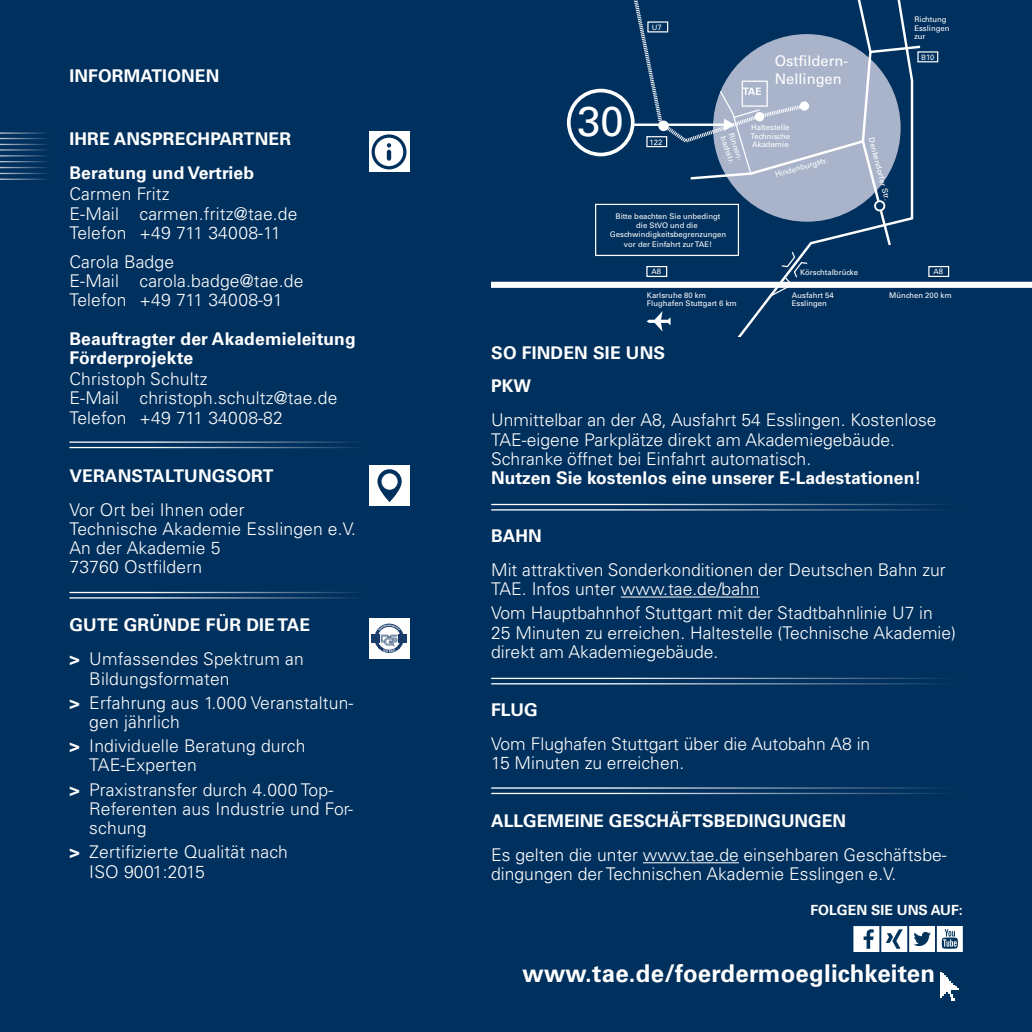
<style>
.page{position:relative;width:1032px;height:1032px;background:#00305d}
.page>*{position:absolute;margin:0;border:0;box-sizing:border-box;transform-origin:0 0}
.t1{font:41.82px "Univers LT Pro 55 Roman";color:#fff}
.t2{font:700 24.5px "Univers LT Pro 65";letter-spacing:.01em;color:#fff}
.t3{font:300 17.5px/19.2px "Univers LT Pro 45";color:#fff}
.t4{font:700 17.5px/34.1px "Univers LT Pro 65";letter-spacing:.01em;color:#fff}
.t5{font:14.7px/17.7px "Univers LT Pro 55 Roman";color:#fff}
.t6{font:700 14px "Univers LT Pro 65";color:#fff}
.t7{font:7.7px/8.6px "Univers LT Pro 55 Roman";color:#fff}
.t8{font:7.35px "Univers LT Pro 55 Roman";color:#fff}
.s1{font-family:"Univers LT Pro 65";font-weight:700}
.s2{font-size:7.7px}
.s3{font-size:7.35px}
</style>
<div class="page">
<div style="left:369px;top:131px;width:40px;height:41px;background:#fff"></div>
<svg style="left:371px;top:134px;width:36px;height:35px"></svg>
<div style="left:369px;top:465px;width:40px;height:41px;background:#fff"></div>
<svg style="left:377px;top:469px;width:25px;height:33px"></svg>
<div style="left:491px;top:282px;width:541px;height:6px;background:#fff"></div>
<div style="left:567px;top:89px;width:67px;height:67px;border:4px solid #fff;border-radius:50%"></div>
<div style="left:917px;top:51px;width:21px;height:11px;border:1px solid #fff"></div>
<div style="left:928px;top:266px;width:21px;height:11px;border:1px solid #fff"></div>
<div style="left:595px;top:204px;width:144px;height:52px;border:1px solid #fff"></div>
<svg style="left:624px;top:0;width:299px;height:298px"></svg>
<svg style="left:647px;top:311px;width:23px;height:21px"></svg>
<hr style="left:0;top:179px;width:51px;height:1px;background:#fff">
<hr style="left:0;top:161px;width:51px;height:1px;background:#fff">
<hr style="left:0;top:173px;width:51px;height:1px;background:#fff">
<hr style="left:0;top:155px;width:51px;height:1px;background:#fff">
<hr style="left:0;top:144px;width:51px;height:1px;background:#fff">
<hr style="left:0;top:167px;width:51px;height:1px;background:#fff">
<hr style="left:0;top:149px;width:51px;height:2px;background:#fff">
<hr style="left:0;top:138px;width:51px;height:1px;background:#fff">
<hr style="left:0;top:132px;width:51px;height:2px;background:#fff">
<div style="left:369px;top:618px;width:40px;height:41px;background:#fff"></div>
<svg style="left:371px;top:624px;width:36px;height:29px"></svg>
<hr style="left:938px;top:967px;width:2px;height:32px;background:#00345d">
<svg style="left:940px;top:972px;width:19px;height:30px"></svg>
<svg style="left:853px;top:926px;width:109px;height:26px;background:#c1cdd7"></svg>
<hr style="left:69px;top:447px;width:300px;height:1px;background:#fff">
<hr style="left:69px;top:441px;width:300px;height:2px;background:#fff">
<hr style="left:69px;top:597px;width:300px;height:1px;background:#fff">
<hr style="left:69px;top:592px;width:300px;height:1px;background:#fff">
<hr style="left:621px;top:596px;width:138px;height:1px;background:#fff">
<hr style="left:643px;top:862px;width:96px;height:1px;background:#fff">
<hr style="left:491px;top:509px;width:471px;height:1px;background:#fff">
<hr style="left:491px;top:504px;width:471px;height:1px;background:#fff">
<hr style="left:491px;top:683px;width:471px;height:1px;background:#fff">
<hr style="left:491px;top:678px;width:471px;height:1px;background:#fff">
<hr style="left:491px;top:793px;width:471px;height:1px;background:#fff">
<hr style="left:491px;top:787px;width:471px;height:2px;background:#fff">
<p class="t4" style="left:69px;top:58px;width:151px">INFORMATIONEN</p>
<p class="t4" style="left:69px;top:121px;width:223px">IHRE ANSPRECHPARTNER<br>Beratung und Vertrieb</p>
<p class="t3" style="left:69px;top:184px;width:230px">Carmen Fritz<br>E-Mail carmen.fritz@tae.de<br>Telefon +49 711 34008-11</p>
<p class="t3" style="left:69px;top:252px;width:236px">Carola Badge<br>E-Mail carola.badge@tae.de<br>Telefon +49 711 34008-91</p>
<p class="t4" style="left:69px;top:328px;width:288px;line-height:19.2px">Beauftragter der Akademieleitung<br>Förderprojekte</p>
<p class="t3" style="left:69px;top:369px;width:269px">Christoph Schultz<br>E-Mail christoph.schultz@tae.de<br>Telefon +49 711 34008-82</p>
<p class="t4" style="left:69px;top:457px;width:205px">VERANSTALTUNGSORT</p>
<p class="t3" style="left:69px;top:499px;width:288px">Vor Ort bei Ihnen oder<br>Technische Akademie Esslingen e.V.<br>An der Akademie 5<br>73760 Ostfildern</p>
<p class="t4" style="left:69px;top:607px;width:242px">GUTE GRÜNDE FÜR DIE TAE</p>
<p class="t3" style="left:89px;top:649px;width:216px;text-indent:-20px"><span class="s1">&gt;</span> Umfassendes Spektrum an<br>Bildungsformaten</p>
<p class="t3" style="left:89px;top:692px;width:266px;text-indent:-20px"><span class="s1">&gt;</span> Erfahrung aus 1.000 Veranstaltun&shy;gen jährlich</p>
<p class="t3" style="left:89px;top:736px;width:218px;text-indent:-20px"><span class="s1">&gt;</span> Individuelle Beratung durch<br>TAE-Experten</p>
<p class="t3" style="left:89px;top:779px;width:265px;text-indent:-20px"><span class="s1">&gt;</span> Praxistransfer durch 4.000 Top-<br>Referenten aus Industrie und For&shy;schung</p>
<p class="t3" style="left:89px;top:842px;width:200px;text-indent:-20px"><span class="s1">&gt;</span> Zertifizierte Qualität nach<br>ISO 9001:2015</p>
<p class="t8" style="left:652px;top:22px;width:11px">U<span class="s2">7</span></p>
<h1 class="t1" style="left:577px;top:92px;width:48px">30</h1>
<p class="t7" style="left:649px;top:137px;width:14px">122</p>
<p class="t5" style="left:775px;top:51px;width:75px">Ostfildern-<br>Nellingen</p>
<p class="t7" style="left:735px;top:132px;width:32px;rotate:71deg">R innen&shy;bachstr.</p>
<p class="t7" style="left:751px;top:123px;width:41px;text-align:justify">Haltestelle Technische Akademie</p>
<p class="t7" style="left:774px;top:170px;width:58px;rotate:-16deg">H indenburgstr.</p>
<p class="t7" style="left:610px;top:211px;width:118px;line-height:9.3px;text-align:center">Bitte beachten Sie unbedingt die StVO und die<br>Geschwindigkeitsbegrenzungen vor der Einfahrt zur TAE!</p>
<p class="t7" style="left:876px;top:137px;width:68px;rotate:75deg">D enkendorfer Str.</p>
<p class="t7" style="left:914px;top:15px;width:37px">Richtung<br>Esslingen zur</p>
<p class="t7" style="left:921px;top:52px;width:15px"><span class="s3">B</span>10</p>
<p class="t7" style="left:800px;top:267px;width:60px">Körschtalbrücke</p>
<p class="t7" style="left:792px;top:291px;width:43px">Ausfahrt 54</p>
<p class="t7" style="left:889px;top:291px;width:64px">München 200 km</p>
<p class="t7" style="left:792px;top:299px;width:37px">Esslingen</p>
<p class="t8" style="left:652px;top:267px;width:11px">A<span class="s2">8</span></p>
<p class="t8" style="left:933px;top:267px;width:11px">A<span class="s2">8</span></p>
<p class="t7" style="left:647px;top:291px;width:91px">Karlsruhe 80 km<br>Flughafen Stuttgart 6 km</p>
<p class="t4" style="left:491px;top:335px;width:175px;line-height:33.2px">SO FINDEN SIE UNS<br>PKW</p>
<p class="t3" style="left:491px;top:410px;width:447px">Unmittelbar an der A8, Ausfahrt 54 Esslingen. Kostenlose<br>TAE-eigene Parkplätze direkt am Akademiegebäude.<br>Schranke öffnet bei Einfahrt automatisch.</p>
<p class="t4" style="left:491px;top:460px;width:431px">Nutzen Sie kostenlos eine unserer E-Ladestationen!</p>
<p class="t4" style="left:491px;top:518px;width:52px">BAHN</p>
<p class="t3" style="left:491px;top:560px;width:456px">Mit attraktiven Sonderkonditionen der Deutschen Bahn zur<br>TAE. Infos unter www.tae.de/bahn</p>
<p class="t3" style="left:491px;top:603px;width:466px">Vom Hauptbahnhof Stuttgart mit der Stadtbahnlinie U7 in<br>25 Minuten zu erreichen. Haltestelle (Technische Akademie) direkt am Akademiegebäude.</p>
<p class="t4" style="left:491px;top:691px;width:48px">FLUG</p>
<p class="t3" style="left:491px;top:733px;width:381px">Vom Flughafen Stuttgart über die Autobahn A8 in<br>15 Minuten zu erreichen.</p>
<p class="t4" style="left:491px;top:803px;width:356px">ALLGEMEINE GESCHÄFTSBEDINGUNGEN</p>
<p class="t3" style="left:491px;top:845px;width:457px">Es gelten die unter www.tae.de einsehbaren Geschäftsbe&shy;dingungen der Technischen Akademie Esslingen e.V.</p>
<p class="t6" style="left:810px;top:900px;width:154px">FOLGEN SIE UNS AUF:</p>
<h2 class="t2" style="left:522px;top:956px;width:414px">www.tae.de/foerdermoeglichkeiten</h2>
</div>
